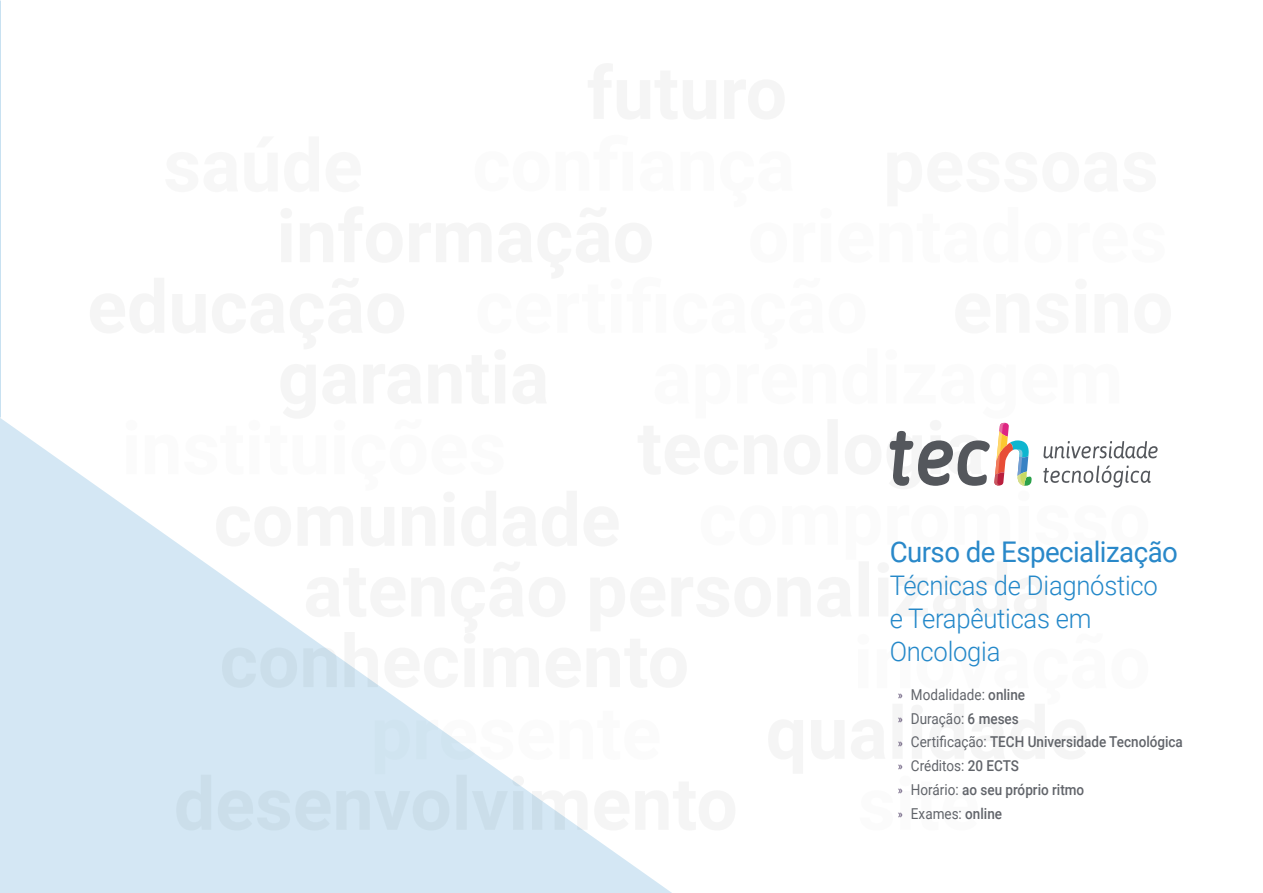
<style>
.page{position:relative;width:1263px;height:893px;background:#fff}
.page>*{position:absolute;margin:0;border:0;box-sizing:border-box;transform-origin:0 0}
.t1{font:28.5px "Roboto";letter-spacing:-.02em;color:#2988c9}
.t2{font:300 27px/33px "Roboto";letter-spacing:-.01em;color:#2488c9;scale:.95 1}
.t3{font:500 15px/23.7px "Roboto";color:#61646a;scale:.9 1}
.s1{font-family:"Myriad Pro";font-weight:400;font-size:12px;color:#3d2b56}
.s2{font-weight:400}
</style>
<div class="page">
<svg style="left:0;top:418px;width:672px;height:475px;fill:#d4e7f4"></svg>
<svg style="left:90px;top:418px;width:1068px;height:142px"></svg>
<h1 class="t1" style="left:890px;top:532px;width:290px">Curso de Especialização</h1>
<h2 class="t2" style="left:890px;top:568px;width:284px">Técnicas de Diagnóstico e Terapêuticas em<br>Oncologia</h2>
<p class="t3" style="left:898px;top:682px;width:318px"><span class="s1">»</span> <span class="s2">Modalidade:</span> online<br><span class="s1">»</span> <span class="s2">Duração:</span> 6 meses<br><span class="s1">»</span> <span class="s2">Certificação:</span> TECH Universidade Tecnológica <span class="s1">»</span> <span class="s2">Créditos:</span> 20 ECTS<br><span class="s1">»</span> <span class="s2">Horário:</span> ao seu próprio ritmo<br><span class="s1">»</span> <span class="s2">Exames:</span> online</p>
</div>
